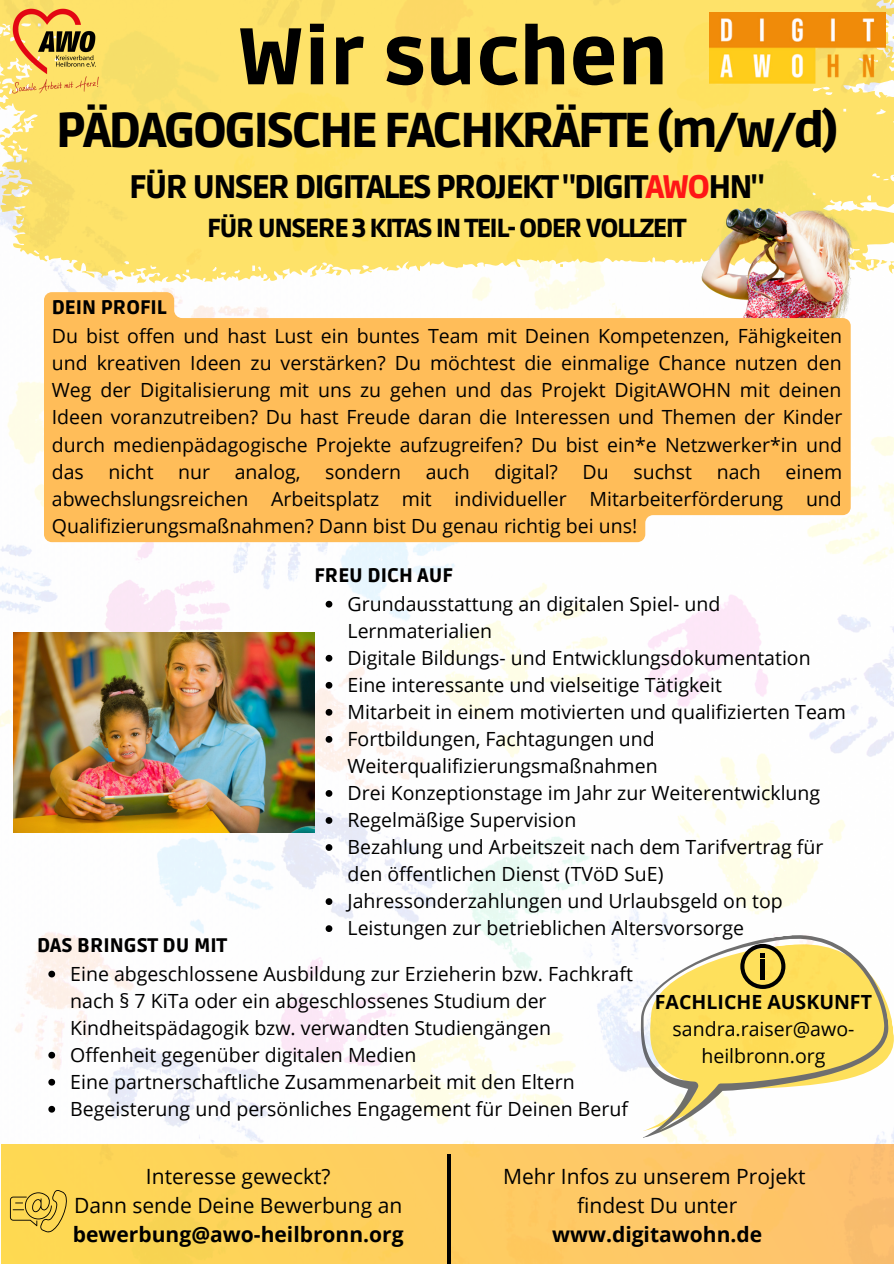
<style>
.page{position:relative;width:894px;height:1264px;background:#fff}
.page>*{position:absolute;margin:0;border:0;box-sizing:border-box;transform-origin:0 0}
.t1{font:900 79.5px "Ruda";color:#000}
.t2{font:900 48.6px "Ruda";letter-spacing:-.055em;color:#000}
.t3{font:900 32.4px "Ruda";letter-spacing:-.055em;color:#000}
.t4{font:900 25.95px "Ruda";letter-spacing:-.055em;color:#000}
.t5{font:21px/29.2px "Open Sans";color:#000;text-align:center}
.t6{font:700 21px "Open Sans";color:#000}
.t7{font:19.5px/27px "Open Sans";color:#000}
.t8{font:900 19.5px "Ruda";color:#000}
.t9{font:700 19.5px "Open Sans";color:#000}
.s1{color:#ff1616}
</style>
<div class="page">
<img style="left:0;top:283px;width:893px;height:861px">
<svg style="left:0;top:0;width:893px;height:283px;background:#fde371"></svg>
<svg style="left:12px;top:113px;width:8px;height:4px"></svg>
<svg style="left:0;top:169px;width:19px;height:10px"></svg>
<svg style="left:880px;top:260px;width:13px;height:14px"></svg>
<svg style="left:348px;top:1126px;width:17px;height:18px"></svg>
<img style="left:10px;top:8px;width:91px;height:87px">
<img style="left:14px;top:632px;width:301px;height:200px">
<img style="left:660px;top:163px;width:207px;height:161px">
<svg style="left:621px;top:925px;width:272px;height:213px"></svg>
<div style="left:1px;top:1144px;width:892px;height:119px;background:linear-gradient(to right,#fdd951,#fec06f)"></div>
<svg style="left:10px;top:1189px;width:57px;height:43px;background:#dfbd48"></svg>
<svg style="left:740px;top:943px;width:45px;height:45px;background:#a99648"></svg>
<hr style="left:447px;top:1153px;width:3px;height:110px;background:#000">
<img style="left:709px;top:12px;width:176px;height:71px">
<svg style="left:325px;top:601px;width:7px;height:6px"></svg>
<svg style="left:325px;top:655px;width:7px;height:6px"></svg>
<svg style="left:325px;top:682px;width:7px;height:6px"></svg>
<svg style="left:325px;top:709px;width:7px;height:6px"></svg>
<svg style="left:325px;top:736px;width:7px;height:6px"></svg>
<svg style="left:325px;top:790px;width:7px;height:6px"></svg>
<svg style="left:325px;top:817px;width:7px;height:6px"></svg>
<svg style="left:325px;top:844px;width:7px;height:6px"></svg>
<svg style="left:325px;top:898px;width:7px;height:7px"></svg>
<svg style="left:325px;top:925px;width:7px;height:7px"></svg>
<svg style="left:48px;top:970px;width:7px;height:7px"></svg>
<svg style="left:48px;top:1051px;width:7px;height:7px"></svg>
<svg style="left:48px;top:1078px;width:7px;height:7px"></svg>
<svg style="left:48px;top:1105px;width:7px;height:7px"></svg>
<svg style="left:44px;top:292px;width:806px;height:250px;background:#fec269"></svg>
<h1 class="t1" style="left:239px;top:11px;width:430px">Wir suchen</h1>
<h2 class="t2" style="left:56px;top:102px;width:784px">PÄDAGOGISCHE FACHKRÄFTE (m/w/d)</h2>
<h3 class="t3" style="left:129px;top:168px;width:636px">FÜR UNSER DIGITALES PROJEKT "DIGIT<span class="s1">AWO</span>HN"</h3>
<h3 class="t4" style="left:207px;top:213px;width:480px">FÜR UNSERE 3 KITAS IN TEIL- ODER VOLLZEIT</h3>
<p class="t8" style="left:52px;top:296px;width:116px">DEIN PROFIL</p>
<p class="t7" style="left:52px;top:322px;width:792px;text-align:justify">Du bist offen und hast Lust ein buntes Team mit Deinen Kompetenzen, Fähigkeiten und kreativen Ideen zu verstärken? Du möchtest die einmalige Chance nutzen den Weg der Digitalisierung mit uns zu gehen und das Projekt DigitAWOHN mit deinen Ideen voranzutreiben? Du hast Freude daran die Interessen und Themen der Kinder durch medienpädagogische Projekte aufzugreifen? Du bist ein*e Netzwerker*in und das</p>
<p class="t7" style="left:108px;top:457px;width:47px">nicht</p>
<p class="t7" style="left:178px;top:457px;width:33px">nur</p>
<p class="t7" style="left:235px;top:457px;width:67px">analog,</p>
<p class="t7" style="left:325px;top:457px;width:77px">sondern</p>
<p class="t7" style="left:425px;top:457px;width:46px">auch</p>
<p class="t7" style="left:494px;top:457px;width:65px">digital?</p>
<p class="t7" style="left:582px;top:457px;width:28px">Du</p>
<p class="t7" style="left:633px;top:457px;width:60px">suchst</p>
<p class="t7" style="left:716px;top:457px;width:46px">nach</p>
<p class="t7" style="left:52px;top:457px;width:791px;text-align:justify;text-indent:733px">einem abwechslungsreichen Arbeitsplatz mit individueller Mitarbeiterförderung und Qualifizierungsmaßnahmen? Dann bist Du genau richtig bei uns!</p>
<p class="t8" style="left:37px;top:933px;width:191px">DAS BRINGST DU MIT</p>
<p class="t8" style="left:314px;top:563px;width:140px">FREU DICH AUF</p>
<p class="t7" style="left:347px;top:590px;width:500px">Grundausstattung an digitalen Spiel- und Lernmaterialien<br>Digitale Bildungs- und Entwicklungsdokumentation Eine interessante und vielseitige Tätigkeit<br>Mitarbeit in einem motivierten und qualifizierten Team Fortbildungen, Fachtagungen und Weiterqualifizierungsmaßnahmen<br>Drei Konzeptionstage im Jahr zur Weiterentwicklung Regelmäßige Supervision<br>Bezahlung und Arbeitszeit nach dem Tarifvertrag für den öffentlichen Dienst (TVöD SuE)<br>Jahressonderzahlungen und Urlaubsgeld on top Leistungen zur betrieblichen Altersvorsorge</p>
<p class="t7" style="left:70px;top:959px;width:564px">Eine abgeschlossene Ausbildung zur Erzieherin bzw. Fachkraft nach § 7 KiTa oder ein abgeschlossenes Studium der Kindheitspädagogik bzw. verwandten Studiengängen Offenheit gegenüber digitalen Medien<br>Eine partnerschaftliche Zusammenarbeit mit den Eltern Begeisterung und persönliches Engagement für Deinen Beruf</p>
<p class="t9" style="left:654px;top:988px;width:218px">FACHLICHE AUSKUNFT</p>
<p class="t7" style="left:672px;top:1015px;width:183px;text-align:center">sandra.raiser@awo&shy;heilbronn.org</p>
<p class="t5" style="left:74px;top:1161px;width:329px">Interesse geweckt?<br>Dann sende Deine Bewerbung an</p>
<p class="t6" style="left:73px;top:1219px;width:332px">bewerbung@awo-heilbronn.org</p>
<p class="t5" style="left:503px;top:1161px;width:304px">Mehr Infos zu unserem Projekt findest Du unter</p>
<p class="t6" style="left:552px;top:1219px;width:211px">www.digitawohn.de</p>
</div>
